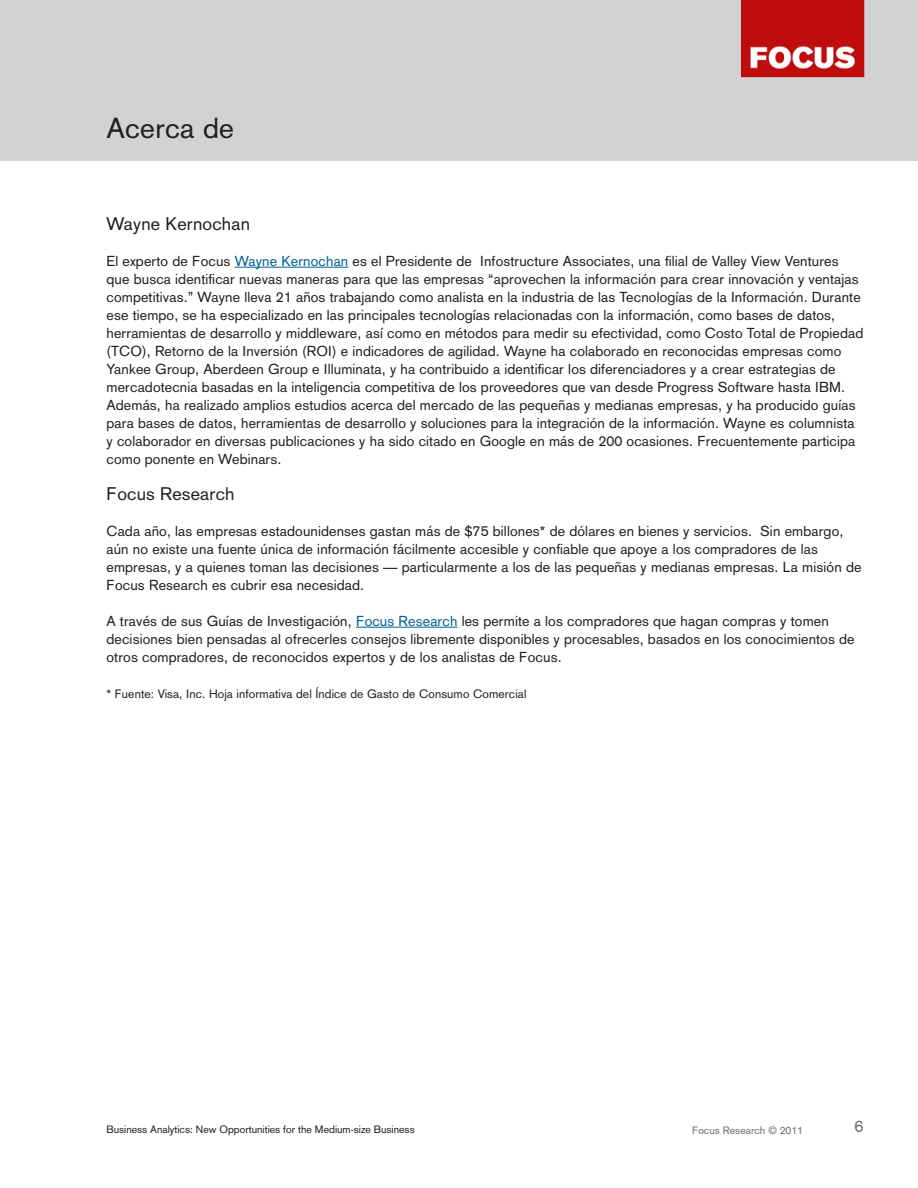
<style>
.page{position:relative;width:918px;height:1188px;background:#fff}
.page>*{position:absolute;margin:0;border:0;box-sizing:border-box;transform-origin:0 0}
.t1{font:28.5px "Akzidenz Grotesk";letter-spacing:.01em;color:#231f20}
.t2{font:18px "Akzidenz Grotesk";letter-spacing:.01em;color:#231f20}
.t3{font:16.5px "Akzidenz Grotesk";color:#6c6d70}
.t4{font:14.25px/18px "Akzidenz Grotesk";letter-spacing:.01em;color:#231f20}
.t5{font:12px "Akzidenz Grotesk";letter-spacing:.01em;color:#231f20}
.t6{font:10.5px "Akzidenz Grotesk";color:#231f20}
.t7{font:10.5px "Akzidenz Grotesk";color:#6c6d70}
.s1{color:#006191}
</style>
<div class="page">
<img style="left:0;top:0;width:918px;height:627px">
<hr style="left:235px;top:267px;width:113px;height:1px;background:#006191">
<hr style="left:356px;top:627px;width:102px;height:1px;background:#006191">
<h1 class="t1" style="left:106px;top:111px;width:129px">Acerca de</h1>
<p class="t2" style="left:106px;top:213px;width:145px">Wayne Kernochan</p>
<p class="t4" style="left:106px;top:252px;width:758px">El experto de Focus <span class="s1">Wayne Kernochan</span> es el Presidente de Infostructure Associates, una filial de Valley View Ventures que busca identificar nuevas maneras para que las empresas “aprovechen la información para crear innovación y ventajas competitivas.” Wayne lleva 21 años trabajando como analista en la industria de las Tecnologías de la Información. Durante ese tiempo, se ha especializado en las principales tecnologías relacionadas con la información, como bases de datos, herramientas de desarrollo y middleware, así como en métodos para medir su efectividad, como Costo Total de Propiedad (TCO), Retorno de la Inversión (ROI) e indicadores de agilidad. Wayne ha colaborado en reconocidas empresas como Yankee Group, Aberdeen Group e Illuminata, y ha contribuido a identificar los diferenciadores y a crear estrategias de mercadotecnia basadas en la inteligencia competitiva de los proveedores que van desde Progress Software hasta IBM.<br>Además, ha realizado amplios estudios acerca del mercado de las pequeñas y medianas empresas, y ha producido guías para bases de datos, herramientas de desarrollo y soluciones para la integración de la información. Wayne es columnista y colaborador en diversas publicaciones y ha sido citado en Google en más de 200 ocasiones. Frecuentemente participa como ponente en Webinars.</p>
<p class="t2" style="left:106px;top:483px;width:130px">Focus Research</p>
<p class="t4" style="left:106px;top:522px;width:756px">Cada año, las empresas estadounidenses gastan más de $75 billones* de dólares en bienes y servicios. Sin embargo, aún no existe una fuente única de información fácilmente accesible y confiable que apoye a los compradores de las empresas, y a quienes toman las decisiones — particularmente a los de las pequeñas y medianas empresas. La misión de Focus Research es cubrir esa necesidad.</p>
<p class="t4" style="left:106px;top:612px;width:750px">A través de sus Guías de Investigación, <span class="s1">Focus Research</span> les permite a los compradores que hagan compras y tomen decisiones bien pensadas al ofrecerles consejos libremente disponibles y procesables, basados en los conocimientos de otros compradores, de reconocidos expertos y de los analistas de Focus.</p>
<p class="t5" style="left:106px;top:686px;width:421px">* Fuente: Visa, Inc. Hoja informativa del Índice de Gasto de Consumo Comercial</p>
<p class="t6" style="left:106px;top:1123px;width:310px">Business Analytics: New Opportunities for the Medium-size Business</p>
<p class="t7" style="left:692px;top:1124px;width:112px">Focus Research © 2011</p>
<p class="t3" style="left:854px;top:1117px;width:11px">6</p>
</div>
